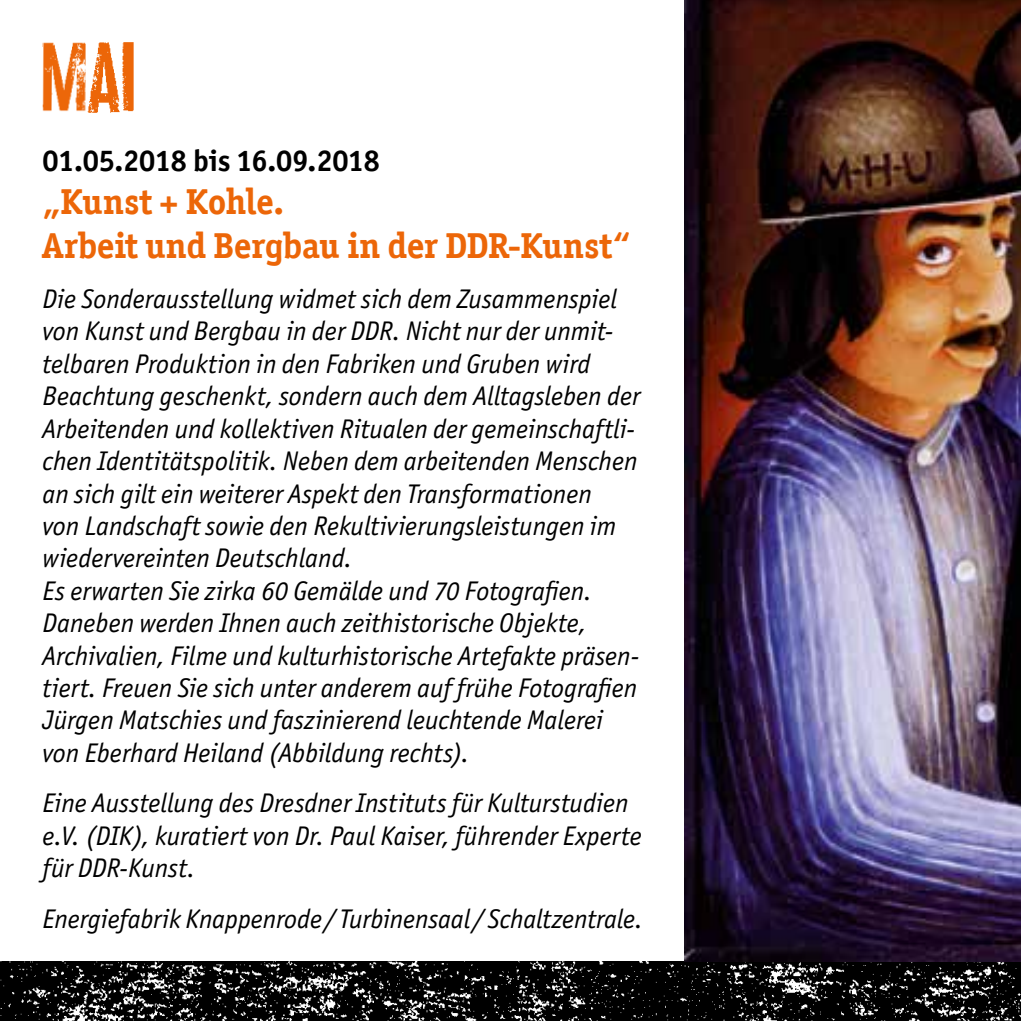
<style>
.page{position:relative;width:1021px;height:1021px;background:#fff}
.page>*{position:absolute;margin:0;border:0;box-sizing:border-box;transform-origin:0 0}
.t1{font:700 36px/43.2px "Officina Ser ITC";letter-spacing:-.005em;color:#ec6608}
.t2{font:700 30px "Officina San ITC";letter-spacing:-.005em;color:#000}
.t3{font:italic 27px/32.4px "Officina Sans ITC Pro";color:#000}
</style>
<div class="page">
<img style="left:0;top:961px;width:1020px;height:59px">
<img style="left:43px;top:42px;width:91px;height:71px">
<img style="left:684px;top:0;width:336px;height:961px">
<p class="t2" style="left:43px;top:142px;width:339px">01.05.2018 bis 16.09.2018</p>
<h1 class="t1" style="left:43px;top:180px;width:590px">„Kunst + Kohle.<br>Arbeit und Bergbau in der DDR-Kunst“</h1>
<p class="t3" style="left:43px;top:283px;width:599px">Die Sonderausstellung widmet sich dem Zusammenspiel von Kunst und Bergbau in der DDR. Nicht nur der unmit&shy;telbaren Produktion in den Fabriken und Gruben wird Beachtung geschenkt, sondern auch dem Alltagsleben der Arbeitenden und kollektiven Ritualen der gemeinschaftli&shy;chen Identitätspolitik. Neben dem arbeitenden Menschen an sich gilt ein weiterer Aspekt den Transformationen<br>von Landschaft sowie den Rekultivierungsleistungen im wiedervereinten Deutschland.<br>Es erwarten Sie zirka 60 Gemälde und 70 Fotografien.<br>Daneben werden Ihnen auch zeithistorische Objekte, Archivalien, Filme und kulturhistorische Artefakte präsen&shy;tiert. Freuen Sie sich unter anderem auf frühe Fotografien Jürgen Matschies und faszinierend leuchtende Malerei von Eberhard Heiland (Abbildung rechts).</p>
<p class="t3" style="left:43px;top:787px;width:600px">Eine Ausstellung des Dresdner Instituts für Kulturstudien e.V. (DIK), kuratiert von Dr. Paul Kaiser, führender Experte für DDR-Kunst.</p>
<p class="t3" style="left:43px;top:902px;width:602px">Energiefabrik Knappenrode/Turbinensaal/Schaltzentrale.</p>
</div>
